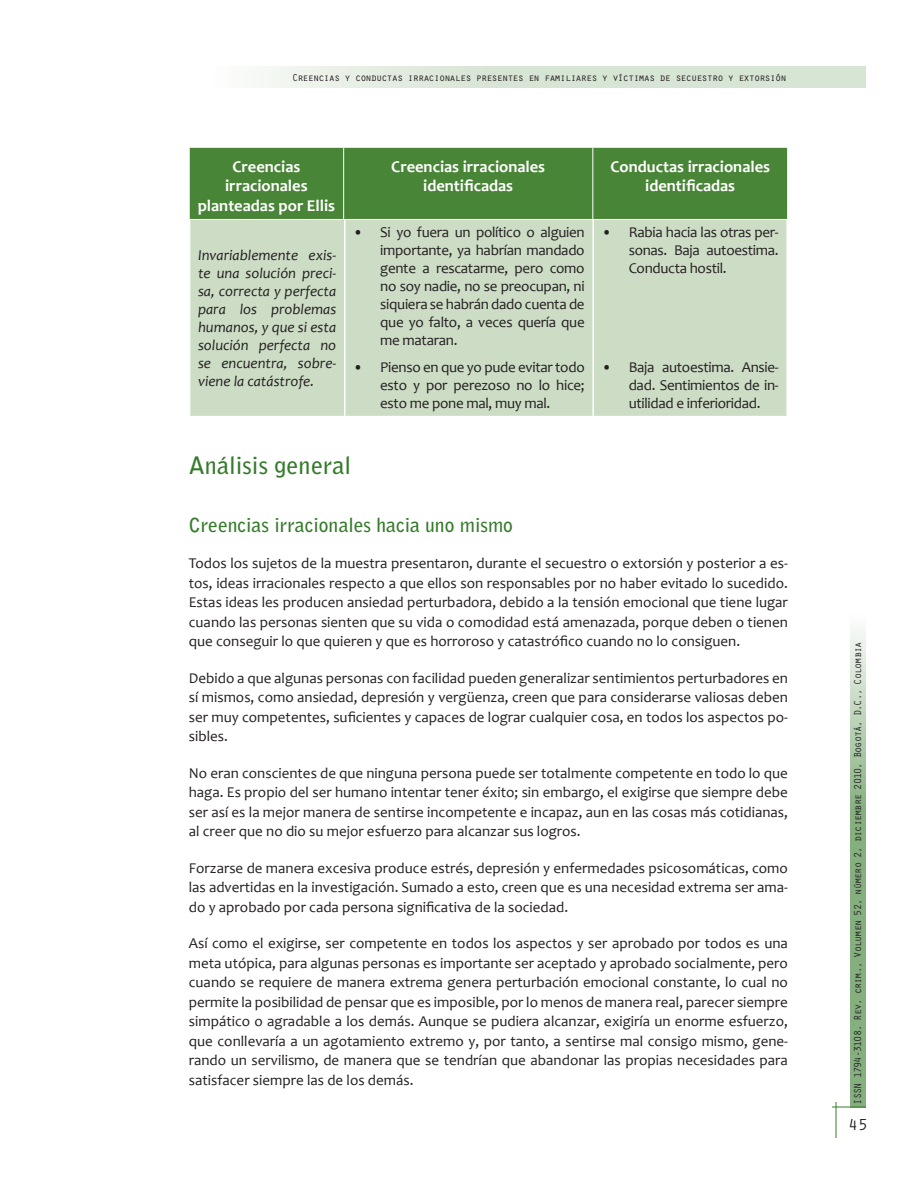
<style>
.page{position:relative;width:913px;height:1183px;background:#fff}
.page>*{position:absolute;margin:0;border:0;box-sizing:border-box;transform-origin:0 0}
.t1{font:700 24px "Bell Gothic Std";color:#357b2b}
.t2{font:700 19.5px "Bell Gothic Std";color:#357b2b}
.t3{font:700 16.5px/19.5px "Candara";color:#fff;text-align:center}
.t4{font:16.5px "Orator Std";color:#231f20}
.t5{font:15px/19.5px "Candara";color:#231f20;text-align:justify}
.t6{font:italic 15px/18px "Candara";color:#231f20;text-align:justify}
.t7{font:10.5px "Orator Std";letter-spacing:-.1em;color:#231f20}
</style>
<div class="page">
<div style="left:209px;top:67px;width:656px;height:20px;background:linear-gradient(to right,#f0f4ee,#cedfcc)"></div>
<hr style="left:836px;top:1102px;width:1px;height:36px;background:#357b2b">
<hr style="left:832px;top:1107px;width:34px;height:1px;background:#357b2b">
<svg style="left:850px;top:629px;width:16px;height:479px;fill:#85af7f"></svg>
<div style="left:190px;top:220px;width:596px;height:196px;background:#ccdcc5"></div>
<hr style="left:344px;top:219px;width:1px;height:197px;background:#fff">
<hr style="left:592px;top:219px;width:2px;height:197px;background:#fff">
<div style="left:190px;top:148px;width:597px;height:71px;background:#498537"></div>
<hr style="left:343px;top:148px;width:1px;height:71px;background:#fff">
<hr style="left:592px;top:148px;width:1px;height:71px;background:#fff">
<p class="t7" style="left:292px;top:70px;width:496px">Creencias y conductas irracionales presentes en familiares y víctimas de secuestro y extorsión</p>
<p class="t3" style="left:198px;top:157px;width:139px">Creencias irracionales planteadas por Ellis</p>
<p class="t3" style="left:391px;top:157px;width:155px">Creencias irracionales identificadas</p>
<p class="t3" style="left:610px;top:157px;width:161px">Conductas irracionales identificadas</p>
<p class="t6" style="left:198px;top:246px;width:140px">Invariablemente exis&shy;te una solución preci&shy;sa, correcta y perfecta para los problemas humanos, y que si esta solución perfecta no se encuentra, sobre&shy;viene la catástrofe.</p>
<p class="t5" style="left:380px;top:223px;width:206px;line-height:18px;text-indent:-27px">• Si yo fuera un político o alguien importante, ya habrían mandado gente a rescatarme, pero como no soy nadie, no se preocupan, ni siquiera se habrán dado cuenta de que yo falto, a veces quería que me mataran.</p>
<p class="t5" style="left:380px;top:358px;width:206px;line-height:18px;text-indent:-27px">• Pienso en que yo pude evitar todo esto y por perezoso no lo hice; esto me pone mal, muy mal.</p>
<p class="t5" style="left:629px;top:223px;width:152px;line-height:18px;text-indent:-27px">• Rabia hacia las otras per&shy;sonas. Baja autoestima.<br>Conducta hostil.</p>
<p class="t5" style="left:629px;top:358px;width:152px;line-height:18px;text-indent:-27px">• Baja autoestima. Ansie&shy;dad. Sentimientos de in&shy;utilidad e inferioridad.</p>
<h1 class="t1" style="left:189px;top:451px;width:164px">Análisis general</h1>
<h2 class="t2" style="left:189px;top:513px;width:326px">Creencias irracionales hacia uno mismo</h2>
<p class="t5" style="left:189px;top:553px;width:601px">Todos los sujetos de la muestra presentaron, durante el secuestro o extorsión y posterior a es&shy;tos, ideas irracionales respecto a que ellos son responsables por no haber evitado lo sucedido.<br>Estas ideas les producen ansiedad perturbadora, debido a la tensión emocional que tiene lugar cuando las personas sienten que su vida o comodidad está amenazada, porque deben o tienen que conseguir lo que quieren y que es horroroso y catastrófico cuando no lo consiguen.</p>
<p class="t5" style="left:189px;top:668px;width:601px">Debido a que algunas personas con facilidad pueden generalizar sentimientos perturbadores en sí mismos, como ansiedad, depresión y vergüenza, creen que para considerarse valiosas deben ser muy competentes, suficientes y capaces de lograr cualquier cosa, en todos los aspectos po&shy;sibles.</p>
<p class="t5" style="left:189px;top:763px;width:601px">No eran conscientes de que ninguna persona puede ser totalmente competente en todo lo que haga. Es propio del ser humano intentar tener éxito; sin embargo, el exigirse que siempre debe ser así es la mejor manera de sentirse incompetente e incapaz, aun en las cosas más cotidianas, al creer que no dio su mejor esfuerzo para alcanzar sus logros.</p>
<p class="t5" style="left:189px;top:858px;width:601px">Forzarse de manera excesiva produce estrés, depresión y enfermedades psicosomáticas, como las advertidas en la investigación. Sumado a esto, creen que es una necesidad extrema ser ama&shy;do y aprobado por cada persona significativa de la sociedad.</p>
<p class="t5" style="left:189px;top:934px;width:601px">Así como el exigirse, ser competente en todos los aspectos y ser aprobado por todos es una meta utópica, para algunas personas es importante ser aceptado y aprobado socialmente, pero cuando se requiere de manera extrema genera perturbación emocional constante, lo cual no permite la posibilidad de pensar que es imposible, por lo menos de manera real, parecer siempre simpático o agradable a los demás. Aunque se pudiera alcanzar, exigiría un enorme esfuerzo, que conllevaría a un agotamiento extremo y, por tanto, a sentirse mal consigo mismo, gene&shy;rando un servilismo, de manera que se tendrían que abandonar las propias necesidades para satisfacer siempre las de los demás.</p>
<p class="t7" style="left:850px;top:1105px;width:465px;rotate:-90deg">ISSN 1794-3108. Rev. crim., Volumen 52, número 2, diciembre 2010, Bogotá, D.C., Colombia</p>
<p class="t4" style="left:848px;top:1113px;width:21px">45</p>
</div>
